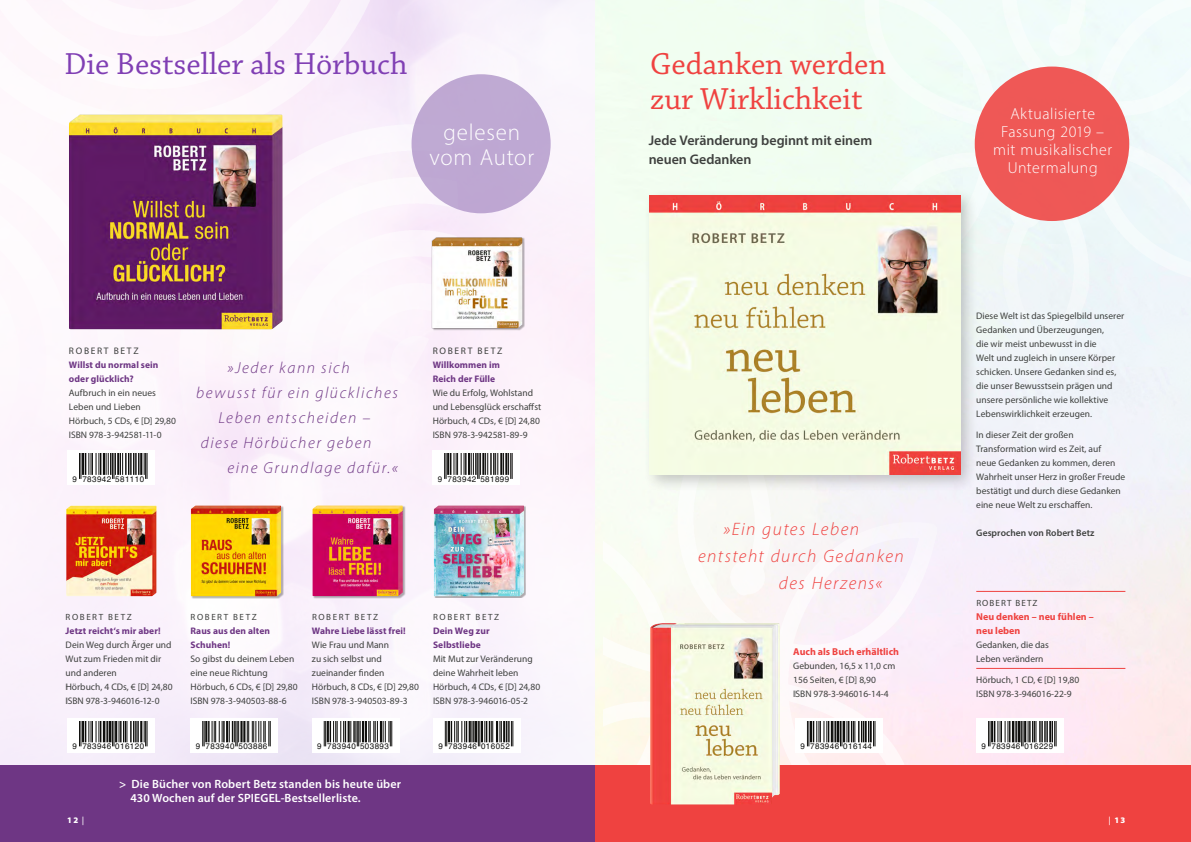
<style>
.page{position:relative;width:1191px;height:842px;background:#fff}
.page>*{position:absolute;margin:0;border:0;box-sizing:border-box;transform-origin:0 0}
.t1{font:32px/35px "Chaparral Pro";color:#ef4240}
.t2{font:32px "Chaparral Pro";color:#803fb4}
.t3{font:300 23.2px/25.3px "Myriad Pro";letter-spacing:.035em;color:#fff;text-align:center}
.t4{font:italic 300 18px/26.8px "Myriad Pro";letter-spacing:.085em;color:#ef4240}
.t5{font:italic 300 16px "Myriad Pro";letter-spacing:.1em;color:#6e3684}
.t6{font:300 16px/18px "Myriad Pro";letter-spacing:.035em;color:#fff;text-align:center}
.t7{font:600 14px/18.6px "Myriad Pro";letter-spacing:-.005em;color:#3e403e}
.t8{font:600 12px/14px "Myriad Pro";letter-spacing:.01em;color:#fff}
.t9{font:700 10px/14px "Myriad Pro";color:#ef4240}
.t10{font:9.5px/14px "Myriad Pro";letter-spacing:.005em;color:#3e403e}
.t11{font:700 9.5px/14px "Myriad Pro";letter-spacing:.01em;color:#6e3684}
.t12{font:600 9.5px "Myriad Pro";letter-spacing:.005em;color:#3e403e}
.t13{font:9.5px "Myriad Pro";letter-spacing:.175em;color:#3e403e}
.t14{font:9px "Myriad Pro";letter-spacing:.175em;color:#3e403e}
.t15{font:9px "Myriad Pro";letter-spacing:.12em;color:#3e403e}
.t16{font:900 8.5px "Myriad Pro";color:#fff}
.t17{font:8.1px "Helvetica";letter-spacing:.05em;color:#0f0f0d}
.s1{font-weight:600;font-stretch:condensed}
</style>
<div class="page">
<div style="left:0;top:0;width:559px;height:616px;background:#fdf6fc"></div>
<div style="left:414px;top:382px;width:181px;height:383px;background:#fcf4fc"></div>
<svg style="left:293px;top:0;width:302px;height:312px;fill:#fbf3fc"></svg>
<div style="left:0;top:765px;width:595px;height:77px;background:#6e3684"></div>
<div style="left:191px;top:506px;width:93px;height:93px;background:#0f0f0d;opacity:.33"></div>
<img style="left:191px;top:506px;width:90px;height:90px">
<div style="left:313px;top:506px;width:92px;height:93px;background:#0f0f0d;opacity:.33"></div>
<img style="left:312px;top:505px;width:91px;height:91px">
<div style="left:432px;top:238px;width:93px;height:93px;background:#0f0f0d;opacity:.33"></div>
<img style="left:432px;top:237px;width:90px;height:91px">
<img style="left:69px;top:114px;width:214px;height:215px">
<img style="left:66px;top:506px;width:90px;height:90px">
<div style="left:434px;top:506px;width:92px;height:92px;background:#0f0f0d;opacity:.33"></div>
<img style="left:434px;top:506px;width:90px;height:90px">
<div style="left:411px;top:74px;width:139px;height:139px;background:#bea8d3;border-radius:50%"></div>
<div style="left:433px;top:718px;width:87px;height:35px;background:#fff"></div>
<svg style="left:445px;top:721px;width:48px;height:25px"></svg>
<hr style="left:496px;top:721px;width:2px;height:21px;background:#0f0f0d">
<svg style="left:499px;top:721px;width:14px;height:25px"></svg>
<svg style="left:324px;top:721px;width:37px;height:25px"></svg>
<hr style="left:362px;top:721px;width:2px;height:21px;background:#0f0f0d">
<hr style="left:365px;top:721px;width:2px;height:21px;background:#0f0f0d">
<svg style="left:368px;top:721px;width:24px;height:25px"></svg>
<svg style="left:202px;top:721px;width:21px;height:25px"></svg>
<hr style="left:223px;top:721px;width:2px;height:21px;background:#0f0f0d">
<hr style="left:226px;top:721px;width:2px;height:21px;background:#0f0f0d">
<svg style="left:229px;top:721px;width:10px;height:25px"></svg>
<hr style="left:240px;top:721px;width:3px;height:21px;background:#0f0f0d">
<hr style="left:243px;top:721px;width:2px;height:21px;background:#0f0f0d">
<svg style="left:247px;top:721px;width:24px;height:25px"></svg>
<svg style="left:79px;top:721px;width:55px;height:25px"></svg>
<hr style="left:135px;top:721px;width:2px;height:21px;background:#0f0f0d">
<hr style="left:137px;top:721px;width:2px;height:21px;background:#0f0f0d">
<hr style="left:140px;top:721px;width:2px;height:21px;background:#0f0f0d">
<svg style="left:144px;top:721px;width:4px;height:25px"></svg>
<svg style="left:67px;top:451px;width:88px;height:34px"></svg>
<div style="left:67px;top:454px;width:85px;height:31px;background:#fff"></div>
<svg style="left:79px;top:454px;width:69px;height:25px"></svg>
<svg style="left:432px;top:451px;width:88px;height:34px"></svg>
<div style="left:432px;top:454px;width:85px;height:31px;background:#fff"></div>
<svg style="left:444px;top:454px;width:69px;height:25px"></svg>
<div style="left:854px;top:0;width:337px;height:361px;background:#f0fbf9"></div>
<div style="left:595px;top:765px;width:596px;height:77px;background:#ef4240"></div>
<div style="left:974px;top:67px;width:155px;height:154px;background:#ef5856;border-radius:50%"></div>
<img style="left:650px;top:623px;width:130px;height:181px">
<div style="left:643px;top:188px;width:335px;height:304px;background:#0f0f0d;opacity:.22"></div>
<img style="left:650px;top:195px;width:310px;height:279px">
<hr style="left:976px;top:591px;width:149px;height:1px;background:#ef4240">
<hr style="left:976px;top:668px;width:149px;height:1px;background:#ef4240">
<svg style="left:988px;top:721px;width:68px;height:25px"></svg>
<div style="left:795px;top:718px;width:87px;height:35px;background:#fff"></div>
<svg style="left:807px;top:721px;width:68px;height:25px"></svg>
<h1 class="t2" style="left:64px;top:46px;width:345px">Die Bestseller als Hörbuch</h1>
<h2 class="t3" style="left:429px;top:119px;width:106px">gelesen vom Autor</h2>
<p class="t13" style="left:433px;top:345px;width:71px">ROBERT BETZ</p>
<p class="t11" style="left:433px;top:358px;width:69px">Willkommen im<br>Reich der Fülle</p>
<p class="t10" style="left:433px;top:386px;width:110px">Wie du Erfolg, Wohlstand und Lebensglück erschaffst<br>Hörbuch, 4 CDs, € [D] 24,80<br>ISBN 978-3-942581-89-9</p>
<p class="t13" style="left:69px;top:345px;width:71px">ROBERT BETZ</p>
<p class="t11" style="left:69px;top:358px;width:91px">Willst du normal sein oder glücklich?</p>
<p class="t10" style="left:69px;top:386px;width:109px">Aufbruch in ein neues<br>Leben und Lieben<br>Hörbuch, 5 CDs, € [D] 29,80<br>ISBN 978-3-942581-11-0</p>
<h3 class="t5" style="left:228px;top:358px;width:124px">»Jeder kann sich</h3>
<h3 class="t5" style="left:196px;top:383px;width:203px">bewusst für ein glückliches</h3>
<h3 class="t5" style="left:219px;top:408px;width:153px">Leben entscheiden –</h3>
<h3 class="t5" style="left:201px;top:433px;width:172px">diese Hörbücher geben</h3>
<h3 class="t5" style="left:228px;top:458px;width:172px">eine Grundlage dafür.«</h3>
<p class="t17" style="left:73px;top:472px;width:73px">9 783942 581110</p>
<p class="t17" style="left:438px;top:472px;width:73px">9 783942 581899</p>
<p class="t14" style="left:66px;top:611px;width:68px">ROBERT BETZ</p>
<p class="t11" style="left:66px;top:623px;width:97px">Jetzt reicht‘s mir aber!</p>
<p class="t10" style="left:66px;top:638px;width:109px">Dein Weg durch Ärger und<br>Wut zum Frieden mit dir und anderen<br>Hörbuch, 4 CDs, € [D] 24,80<br>ISBN 978-3-946016-12-0</p>
<p class="t14" style="left:191px;top:611px;width:68px">ROBERT BETZ</p>
<p class="t11" style="left:190px;top:623px;width:81px">Raus aus den alten<br>Schuhen!</p>
<p class="t10" style="left:190px;top:652px;width:109px">So gibst du deinem Leben eine neue Richtung<br>Hörbuch, 6 CDs, € [D] 29,80<br>ISBN 978-3-940503-88-6</p>
<p class="t14" style="left:312px;top:611px;width:68px">ROBERT BETZ</p>
<p class="t11" style="left:312px;top:623px;width:95px">Wahre Liebe lässt frei!</p>
<p class="t10" style="left:312px;top:638px;width:109px">Wie Frau und Mann<br>zu sich selbst und zueinander finden<br>Hörbuch, 8 CDs, € [D] 29,80<br>ISBN 978-3-940503-89-3</p>
<p class="t14" style="left:433px;top:611px;width:68px">ROBERT BETZ</p>
<p class="t11" style="left:433px;top:623px;width:58px">Dein Weg zur<br>Selbstliebe</p>
<p class="t10" style="left:433px;top:652px;width:109px">Mit Mut zur Veränderung deine Wahrheit leben<br>Hörbuch, 4 CDs, € [D] 24,80<br>ISBN 978-3-946016-05-2</p>
<p class="t17" style="left:73px;top:740px;width:73px">9 783946 016120</p>
<p class="t17" style="left:196px;top:740px;width:73px">9 783940 503886</p>
<p class="t17" style="left:317px;top:740px;width:73px">9 783940 503893</p>
<p class="t17" style="left:438px;top:740px;width:73px">9 783946 016052</p>
<p class="t16" style="left:67px;top:814px;width:18px">12 <span class="s1">|</span></p>
<p class="t8" style="left:130px;top:777px;width:272px;text-indent:-11px">&gt; Die Bücher von Robert Betz standen bis heute über<br>430 Wochen auf der SPIEGEL-Bestsellerliste.</p>
<h1 class="t1" style="left:650px;top:48px;width:238px">Gedanken werden zur Wirklichkeit</h1>
<h3 class="t7" style="left:648px;top:131px;width:225px">Jede Veränderung beginnt mit einem neuen Gedanken</h3>
<h3 class="t6" style="left:993px;top:104px;width:120px">Aktualisierte<br>Fassung 2019 – mit musikalischer<br>Untermalung</h3>
<p class="t10" style="left:976px;top:309px;width:149px">Diese Welt ist das Spiegelbild unserer Gedanken und Überzeugungen,<br>die wir meist unbewusst in die<br>Welt und zugleich in unsere Körper schicken. Unsere Gedanken sind es, die unser Bewusstsein prägen und unsere persönliche wie kollektive Lebenswirklichkeit erzeugen.</p>
<p class="t10" style="left:976px;top:428px;width:151px">In dieser Zeit der großen<br>Transformation wird es Zeit, auf<br>neue Gedanken zu kommen, deren<br>Wahrheit unser Herz in großer Freude bestätigt und durch diese Gedanken eine neue Welt zu erschaffen.</p>
<h3 class="t4" style="left:723px;top:516px;width:137px">»Ein gutes Leben</h3>
<p class="t12" style="left:976px;top:527px;width:120px">Gesprochen von Robert Betz</p>
<h3 class="t4" style="left:779px;top:542px;width:127px;text-indent:-81px">entsteht durch Gedanken des Herzens«</h3>
<p class="t9" style="left:793px;top:644px;width:107px">Auch als Buch erhältlich</p>
<p class="t10" style="left:793px;top:659px;width:104px">Gebunden, 16,5 x 11,0 cm<br>156 Seiten, € [D] 8,90<br>ISBN 978-3-946016-14-4</p>
<p class="t15" style="left:976px;top:597px;width:63px">ROBERT BETZ</p>
<p class="t9" style="left:976px;top:609px;width:119px">Neu denken – neu fühlen – neu leben</p>
<p class="t10" style="left:976px;top:638px;width:74px">Gedanken, die das<br>Leben verändern</p>
<p class="t10" style="left:976px;top:673px;width:105px">Hörbuch, 1 CD, € [D] 19,80<br>ISBN 978-3-946016-22-9</p>
<p class="t17" style="left:800px;top:740px;width:73px">9 783946 016144</p>
<p class="t17" style="left:981px;top:740px;width:73px">9 783946 016229</p>
<p class="t16" style="left:1108px;top:814px;width:18px"><span class="s1">|</span> 13</p>
</div>
